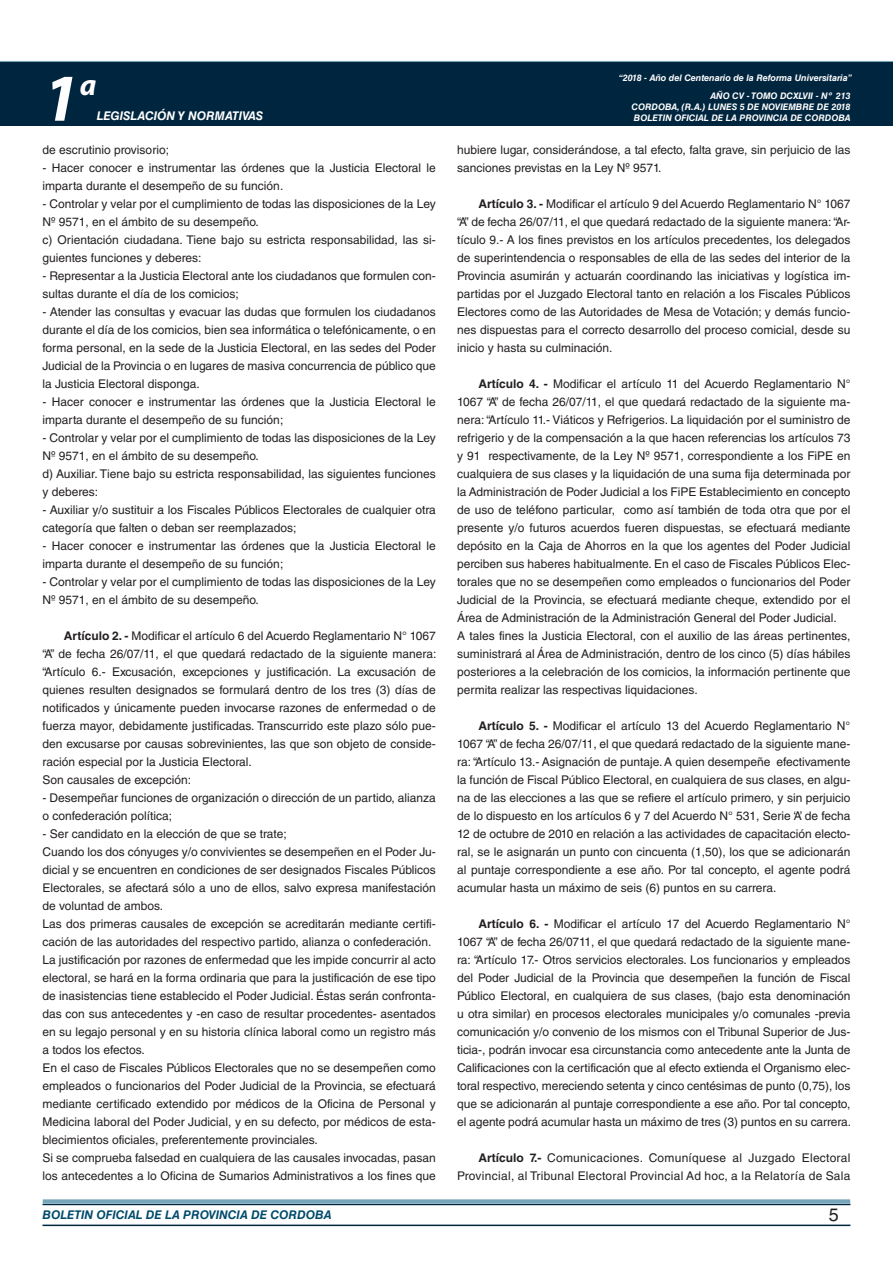
<style>
.page{position:relative;width:893px;height:1263px;background:#fff}
.page>*{position:absolute;margin:0;border:0;box-sizing:border-box;transform-origin:0 0}
.t1{font:italic 700 67.5px "Myriad Pro";color:#fff}
.t2{font:italic 700 30px "Myriad Pro";color:#fff}
.t3{font:18px "Helvetica LT Std";color:#231f20}
.TEXTO_BASE{font:12px/18px "Helvetica LT Std";color:#231f20}
.TEXTO_BASE-2{font:12px/18px "Helvetica LT Std";letter-spacing:.025em;color:#231f20;text-align:right}
.t4{font:italic 700 12px "Helvetica LT Std";color:#004b6c}
.t5{font:italic 700 12px "Helvetica LT Std";color:#fff}
.t6{font:italic 700 9px/10.8px "Helvetica LT Std";color:#fff;text-align:justify}
.s1{font-weight:700}
</style>
<div class="page">
<div style="left:0;top:61px;width:893px;height:6px;background:#73a5b8"></div>
<div style="left:0;top:62px;width:893px;height:64px;background:#00263f"></div>
<hr style="left:43px;top:1224px;width:807px;height:2px;background:#00263f">
<div style="left:42px;top:1198px;width:809px;height:8px;background:#fff;opacity:.75"></div>
<h1 class="t1" style="left:43px;top:54px;width:38px">1</h1>
<h2 class="t2" style="left:80px;top:66px;width:18px">a</h2>
<p class="t5" style="left:97px;top:109px;width:168px">LEGISLACIÓN Y NORMATIVAS</p>
<p class="TEXTO_BASE" style="left:43px;top:141px;width:128px">de escrutinio provisorio;</p>
<p class="TEXTO_BASE" style="left:43px;top:159px;width:395px">- Hacer conocer e instrumentar las órdenes que la Justicia Electoral le imparta durante el desempeño de su función.</p>
<p class="TEXTO_BASE" style="left:43px;top:195px;width:395px">- Controlar y velar por el cumplimiento de todas las disposiciones de la Ley<br>Nº 9571, en el ámbito de su desempeño.</p>
<p class="TEXTO_BASE" style="left:43px;top:231px;width:395px">c) Orientación ciudadana. Tiene bajo su estricta responsabilidad, las si&shy;guientes funciones y deberes:</p>
<p class="TEXTO_BASE" style="left:43px;top:267px;width:395px">- Representar a la Justicia Electoral ante los ciudadanos que formulen con&shy;sultas durante el día de los comicios;</p>
<p class="TEXTO_BASE" style="left:43px;top:303px;width:395px;text-align:justify">- Atender las consultas y evacuar las dudas que formulen los ciudadanos durante el día de los comicios, bien sea informática o telefónicamente, o en forma personal, en la sede de la Justicia Electoral, en las sedes del Poder Judicial de la Provincia o en lugares de masiva concurrencia de público que la Justicia Electoral disponga.</p>
<p class="TEXTO_BASE" style="left:43px;top:393px;width:395px">- Hacer conocer e instrumentar las órdenes que la Justicia Electoral le imparta durante el desempeño de su función;</p>
<p class="TEXTO_BASE" style="left:43px;top:429px;width:395px">- Controlar y velar por el cumplimiento de todas las disposiciones de la Ley<br>Nº 9571, en el ámbito de su desempeño.</p>
<p class="TEXTO_BASE" style="left:43px;top:465px;width:395px">d) Auxiliar. Tiene bajo su estricta responsabilidad, las siguientes funciones y deberes:</p>
<p class="TEXTO_BASE" style="left:43px;top:501px;width:395px">- Auxiliar y/o sustituir a los Fiscales Públicos Electorales de cualquier otra categoría que falten o deban ser reemplazados;</p>
<p class="TEXTO_BASE" style="left:43px;top:537px;width:395px">- Hacer conocer e instrumentar las órdenes que la Justicia Electoral le imparta durante el desempeño de su función;</p>
<p class="TEXTO_BASE" style="left:43px;top:573px;width:395px">- Controlar y velar por el cumplimiento de todas las disposiciones de la Ley<br>Nº 9571, en el ámbito de su desempeño.</p>
<p class="TEXTO_BASE" style="left:43px;top:627px;width:395px;text-align:justify;text-indent:21px"><span class="s1">Artículo 2. -</span> Modificar el artículo 6 del Acuerdo Reglamentario N° 1067 “A” de fecha 26/07/11, el que quedará redactado de la siguiente manera: “Artículo 6.- Excusación, excepciones y justificación. La excusación de quienes resulten designados se formulará dentro de los tres (3) días de notificados y únicamente pueden invocarse razones de enfermedad o de fuerza mayor, debidamente justificadas. Transcurrido este plazo sólo pue&shy;den excusarse por causas sobrevinientes, las que son objeto de conside&shy;ración especial por la Justicia Electoral.</p>
<p class="TEXTO_BASE" style="left:43px;top:771px;width:150px">Son causales de excepción:</p>
<p class="TEXTO_BASE" style="left:43px;top:789px;width:395px">- Desempeñar funciones de organización o dirección de un partido, alianza o confederación política;</p>
<p class="TEXTO_BASE" style="left:43px;top:825px;width:246px">- Ser candidato en la elección de que se trate;</p>
<p class="TEXTO_BASE" style="left:43px;top:843px;width:395px;text-align:justify">Cuando los dos cónyuges y/o convivientes se desempeñen en el Poder Ju&shy;dicial y se encuentren en condiciones de ser designados Fiscales Públicos Electorales, se afectará sólo a uno de ellos, salvo expresa manifestación de voluntad de ambos.</p>
<p class="TEXTO_BASE" style="left:43px;top:915px;width:395px">Las dos primeras causales de excepción se acreditarán mediante certifi&shy;cación de las autoridades del respectivo partido, alianza o confederación.</p>
<p class="TEXTO_BASE" style="left:43px;top:951px;width:395px;text-align:justify">La justificación por razones de enfermedad que les impide concurrir al acto electoral, se hará en la forma ordinaria que para la justificación de ese tipo de inasistencias tiene establecido el Poder Judicial. Éstas serán confronta&shy;das con sus antecedentes y -en caso de resultar procedentes- asentados en su legajo personal y en su historia clínica laboral como un registro más a todos los efectos.</p>
<p class="TEXTO_BASE" style="left:43px;top:1059px;width:395px;text-align:justify">En el caso de Fiscales Públicos Electorales que no se desempeñen como empleados o funcionarios del Poder Judicial de la Provincia, se efectuará mediante certificado extendido por médicos de la Oficina de Personal y Medicina laboral del Poder Judicial, y en su defecto, por médicos de esta&shy;blecimientos oficiales, preferentemente provinciales.</p>
<p class="TEXTO_BASE" style="left:43px;top:1149px;width:395px">Si se comprueba falsedad en cualquiera de las causales invocadas, pasan los antecedentes a lo Oficina de Sumarios Administrativos a los fines que</p>
<p class="t6" style="left:619px;top:72px;width:235px">“2018 - Año del Centenario de la Reforma Universitaria”</p>
<p class="t6" style="left:632px;top:91px;width:220px;text-indent:79px">AÑO CV - TOMO DCXLVII - Nº 213<br>CORDOBA, (R.A.) LUNES 5 DE NOVIEMBRE DE 2018<br>BOLETIN OFICIAL DE LA PROVINCIA DE CORDOBA</p>
<p class="TEXTO_BASE" style="left:457px;top:141px;width:395px">hubiere lugar, considerándose, a tal efecto, falta grave, sin perjuicio de las sanciones previstas en la Ley Nº 9571.</p>
<p class="TEXTO_BASE" style="left:457px;top:195px;width:395px;text-align:justify;text-indent:21px"><span class="s1">Artículo 3. -</span> Modificar el artículo 9 del Acuerdo Reglamentario N° 1067 “A” de fecha 26/07/11, el que quedará redactado de la siguiente manera: “Ar&shy;tículo 9.- A los fines previstos en los artículos precedentes, los delegados de superintendencia o responsables de ella de las sedes del interior de la Provincia asumirán y actuarán coordinando las iniciativas y logística im&shy;partidas por el Juzgado Electoral tanto en relación a los Fiscales Públicos Electores como de las Autoridades de Mesa de Votación; y demás funcio&shy;nes dispuestas para el correcto desarrollo del proceso comicial, desde su inicio y hasta su culminación.</p>
<p class="TEXTO_BASE" style="left:457px;top:375px;width:395px;text-align:justify;text-indent:21px"><span class="s1">Artículo 4. -</span> Modificar el artículo 11 del Acuerdo Reglamentario N° 1067 “A” de fecha 26/07/11, el que quedará redactado de la siguiente ma&shy;nera: “Artículo 11.- Viáticos y Refrigerios. La liquidación por el suministro de refrigerio y de la compensación a la que hacen referencias los artículos 73 y 91 respectivamente, de la Ley Nº 9571, correspondiente a los FiPE en cualquiera de sus clases y la liquidación de una suma fija determinada por la Administración de Poder Judicial a los FiPE Establecimiento en concepto de uso de teléfono particular, como así también de toda otra que por el presente y/o futuros acuerdos fueren dispuestas, se efectuará mediante depósito en la Caja de Ahorros en la que los agentes del Poder Judicial perciben sus haberes habitualmente. En el caso de Fiscales Públicos Elec&shy;torales que no se desempeñen como empleados o funcionarios del Poder Judicial de la Provincia, se efectuará mediante cheque, extendido por el Área de Administración de la Administración General del Poder Judicial.</p>
<p class="TEXTO_BASE" style="left:457px;top:627px;width:395px;text-align:justify">A tales fines la Justicia Electoral, con el auxilio de las áreas pertinentes, suministrará al Área de Administración, dentro de los cinco (5) días hábiles posteriores a la celebración de los comicios, la información pertinente que permita realizar las respectivas liquidaciones.</p>
<p class="TEXTO_BASE" style="left:457px;top:717px;width:395px;text-align:justify;text-indent:21px"><span class="s1">Artículo 5. -</span> Modificar el artículo 13 del Acuerdo Reglamentario N° 1067 “A” de fecha 26/07/11, el que quedará redactado de la siguiente mane&shy;ra: “Artículo 13.- Asignación de puntaje. A quien desempeñe efectivamente la función de Fiscal Público Electoral, en cualquiera de sus clases, en algu&shy;na de las elecciones a las que se refiere el artículo primero, y sin perjuicio de lo dispuesto en los artículos 6 y 7 del Acuerdo N° 531, Serie ‘A’ de fecha 12 de octubre de 2010 en relación a las actividades de capacitación electo&shy;ral, se le asignarán un punto con cincuenta (1,50), los que se adicionarán al puntaje correspondiente a ese año. Por tal concepto, el agente podrá acumular hasta un máximo de seis (6) puntos en su carrera.</p>
<p class="TEXTO_BASE" style="left:457px;top:915px;width:396px;text-align:justify;text-indent:21px"><span class="s1">Artículo 6. -</span> Modificar el artículo 17 del Acuerdo Reglamentario N° 1067 “A” de fecha 26/0711, el que quedará redactado de la siguiente mane&shy;ra: “Artículo 17.- Otros servicios electorales. Los funcionarios y empleados del Poder Judicial de la Provincia que desempeñen la función de Fiscal Público Electoral, en cualquiera de sus clases, (bajo esta denominación u otra similar) en procesos electorales municipales y/o comunales -previa comunicación y/o convenio de los mismos con el Tribunal Superior de Jus&shy;ticia-, podrán invocar esa circunstancia como antecedente ante la Junta de Calificaciones con la certificación que al efecto extienda el Organismo elec&shy;toral respectivo, mereciendo setenta y cinco centésimas de punto (0,75), los que se adicionarán al puntaje correspondiente a ese año. Por tal concepto, el agente podrá acumular hasta un máximo de tres (3) puntos en su carrera.</p>
<p class="TEXTO_BASE-2" style="left:457px;top:1149px;width:395px"><span class="s1">Artículo 7.-</span> Comunicaciones. Comuníquese al Juzgado Electoral<br>Provincial, al Tribunal Electoral Provincial Ad hoc, a la Relatoría de Sala</p>
<p class="t4" style="left:43px;top:1208px;width:290px">BOLETIN OFICIAL DE LA PROVINCIA DE CORDOBA</p>
<h3 class="t3" style="left:829px;top:1204px;width:12px">5</h3>
</div>
